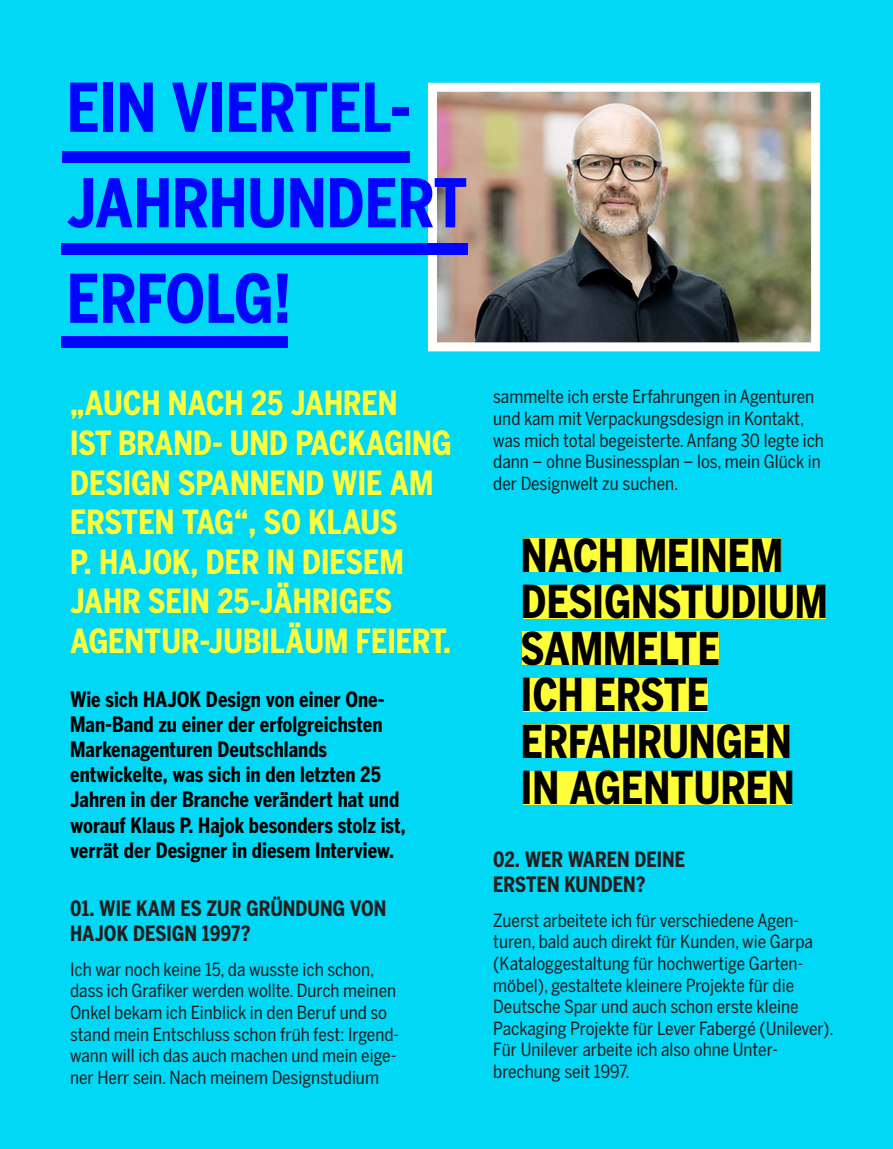
<style>
.page{position:relative;width:893px;height:1149px;background:#fff}
.page>*{position:absolute;margin:0;border:0;box-sizing:border-box;transform-origin:0 0}
.t1{font:700 66.45px/95.4px "Benton Gothic Cond";color:#0005ff}
.t2{font:700 45px/46.5px "Benton Gothic Cond";color:#000}
.t3{font:700 33px/39.6px "Benton Gothic Cond";color:#ffff39}
.t4{font:700 21px/25.2px "Benton Gothic Cond";color:#000}
.t5{font:700 21px/25.2px "Benton Gothic Cond";color:#231f20}
.t6{font:18px/21.6px "Benton Sans Cond";color:#231f20}
</style>
<div class="page">
<div style="left:0;top:0;width:893px;height:1148px;background:#00d8f6"></div>
<img style="left:423px;top:82px;width:398px;height:270px">
<div style="left:523px;top:538px;width:258px;height:33px;background:#ffff39"></div>
<div style="left:523px;top:584px;width:303px;height:34px;background:#ffff39"></div>
<div style="left:522px;top:631px;width:197px;height:33px;background:#ffff39"></div>
<div style="left:523px;top:678px;width:185px;height:33px;background:#ffff39"></div>
<div style="left:523px;top:724px;width:267px;height:33px;background:#ffff39"></div>
<div style="left:523px;top:771px;width:269px;height:33px;background:#ffff39"></div>
<div style="left:62px;top:151px;width:347px;height:12px;background:#0005ff"></div>
<div style="left:62px;top:243px;width:406px;height:11px;background:#0005ff"></div>
<div style="left:62px;top:336px;width:226px;height:12px;background:#0005ff"></div>
<h1 class="t1" style="left:67px;top:61px;width:402px">EIN VIERTEL-<br>JAHRHUNDERT<br>ERFOLG!</h1>
<h3 class="t3" style="left:70px;top:384px;width:383px">„AUCH NACH 25 JAHREN<br>IST BRAND- UND PACKAGING<br>DESIGN SPANNEND WIE AM<br>ERSTEN TAG“, SO KLAUS<br>P. HAJOK, DER IN DIESEM<br>JAHR SEIN 25-JÄHRIGES<br>AGENTUR-JUBILÄUM FEIERT.</h3>
<p class="t4" style="left:70px;top:686px;width:337px">Wie sich HAJOK Design von einer One-Man-Band zu einer der erfolgreichsten Markenagenturen Deutschlands entwickelte, was sich in den letzten 25<br>Jahren in der Branche verändert hat und worauf Klaus P. Hajok besonders stolz ist, verrät der Designer in diesem Interview.</p>
<p class="t5" style="left:70px;top:895px;width:318px">01. WIE KAM ES ZUR GRÜNDUNG VON<br>HAJOK DESIGN 1997?</p>
<p class="t6" style="left:70px;top:957px;width:330px">Ich war noch keine 15, da wusste ich schon, dass ich Grafiker werden wollte. Durch meinen Onkel bekam ich Einblick in den Beruf und so stand mein Entschluss schon früh fest: Irgend&shy;wann will ich das auch machen und mein eige&shy;ner Herr sein. Nach meinem Designstudium</p>
<p class="t6" style="left:493px;top:386px;width:332px">sammelte ich erste Erfahrungen in Agenturen und kam mit Verpackungsdesign in Kontakt, was mich total begeisterte. Anfang 30 legte ich dann – ohne Businessplan – los, mein Glück in der Designwelt zu suchen.</p>
<h2 class="t2" style="left:521px;top:532px;width:309px">NACH MEINEM<br>DESIGNSTUDIUM<br>SAMMELTE<br>ICH ERSTE<br>ERFAHRUNGEN<br>IN AGENTUREN</h2>
<p class="t5" style="left:493px;top:846px;width:193px">02. WER WAREN DEINE<br>ERSTEN KUNDEN?</p>
<p class="t6" style="left:493px;top:908px;width:342px">Zuerst arbeitete ich für verschiedene Agen&shy;turen, bald auch direkt für Kunden, wie Garpa (Kataloggestaltung für hochwertige Garten&shy;möbel), gestaltete kleinere Projekte für die Deutsche Spar und auch schon erste kleine Packaging Projekte für Lever Fabergé (Unilever).<br>Für Unilever arbeite ich also ohne Unter&shy;brechung seit 1997.</p>
</div>
